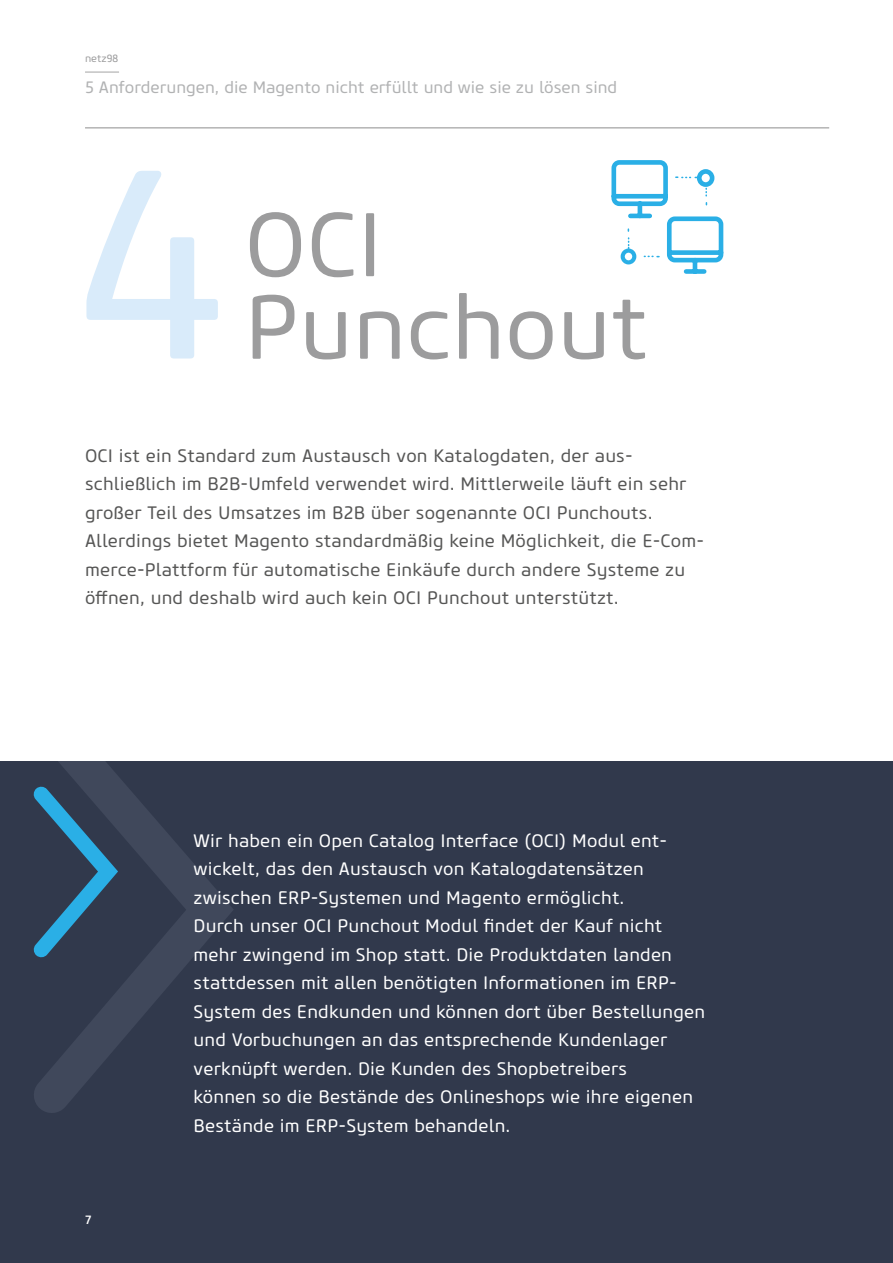
<style>
.page{position:relative;width:893px;height:1263px;background:#fff}
.page>*{position:absolute;margin:0;border:0;box-sizing:border-box;transform-origin:0 0}
.t1{font:268.2px "Core Sans M45";color:#d9ebfa}
.t2{font:90px/82.5px "Core Sans M45";color:#9c9c9d}
.t3{font:18px/28.5px "Core Sans M45";letter-spacing:.01em;color:#fff}
.t4{font:18px/28.5px "Core Sans M45";letter-spacing:.01em;color:#565655}
.t5{font:16.5px "Core Sans M45";color:#b1b2b3}
.t6{font:500 12px "Core Sans M55";color:#fff}
.t7{font:10.5px "Core Sans M45";color:#9c9c9d}
</style>
<div class="page">
<hr style="left:85px;top:72px;width:34px;height:1px;background:#8d8d8d">
<hr style="left:85px;top:128px;width:744px;height:1px;background:#8d8d8d">
<div style="left:0;top:761px;width:893px;height:502px;background:#31394c"></div>
<svg style="left:33px;top:761px;width:200px;height:352px"></svg>
<svg style="left:611px;top:160px;width:113px;height:114px"></svg>
<p class="t7" style="left:85px;top:52px;width:35px">netz98</p>
<p class="t5" style="left:85px;top:77px;width:534px">5 Anforderungen, die Magento nicht erfüllt und wie sie zu lösen sind</p>
<h1 class="t1" style="left:79px;top:100px;width:146px">4</h1>
<h2 class="t2" style="left:244px;top:206px;width:405px">OCI<br>Punchout</h2>
<p class="t4" style="left:85px;top:442px;width:620px">OCI ist ein Standard zum Austausch von Katalogdaten, der aus&shy;schließlich im B2B-Umfeld verwendet wird. Mittlerweile läuft ein sehr großer Teil des Umsatzes im B2B über sogenannte OCI Punchouts.<br>Allerdings bietet Magento standardmäßig keine Möglichkeit, die E-Com&shy;merce-Plattform für automatische Einkäufe durch andere Systeme zu öffnen, und deshalb wird auch kein OCI Punchout unterstützt.</p>
<p class="t6" style="left:85px;top:1212px;width:8px">7</p>
<p class="t3" style="left:194px;top:826px;width:513px">Wir haben ein Open Catalog Interface (OCI) Modul ent&shy;wickelt, das den Austausch von Katalogdatensätzen zwischen ERP-Systemen und Magento ermöglicht.<br>Durch unser OCI Punchout Modul findet der Kauf nicht mehr zwingend im Shop statt. Die Produktdaten landen stattdessen mit allen benötigten Informationen im ERP-System des Endkunden und können dort über Bestellungen und Vorbuchungen an das entsprechende Kundenlager verknüpft werden. Die Kunden des Shopbetreibers<br>können so die Bestände des Onlineshops wie ihre eigenen Bestände im ERP-System behandeln.</p>
</div>
